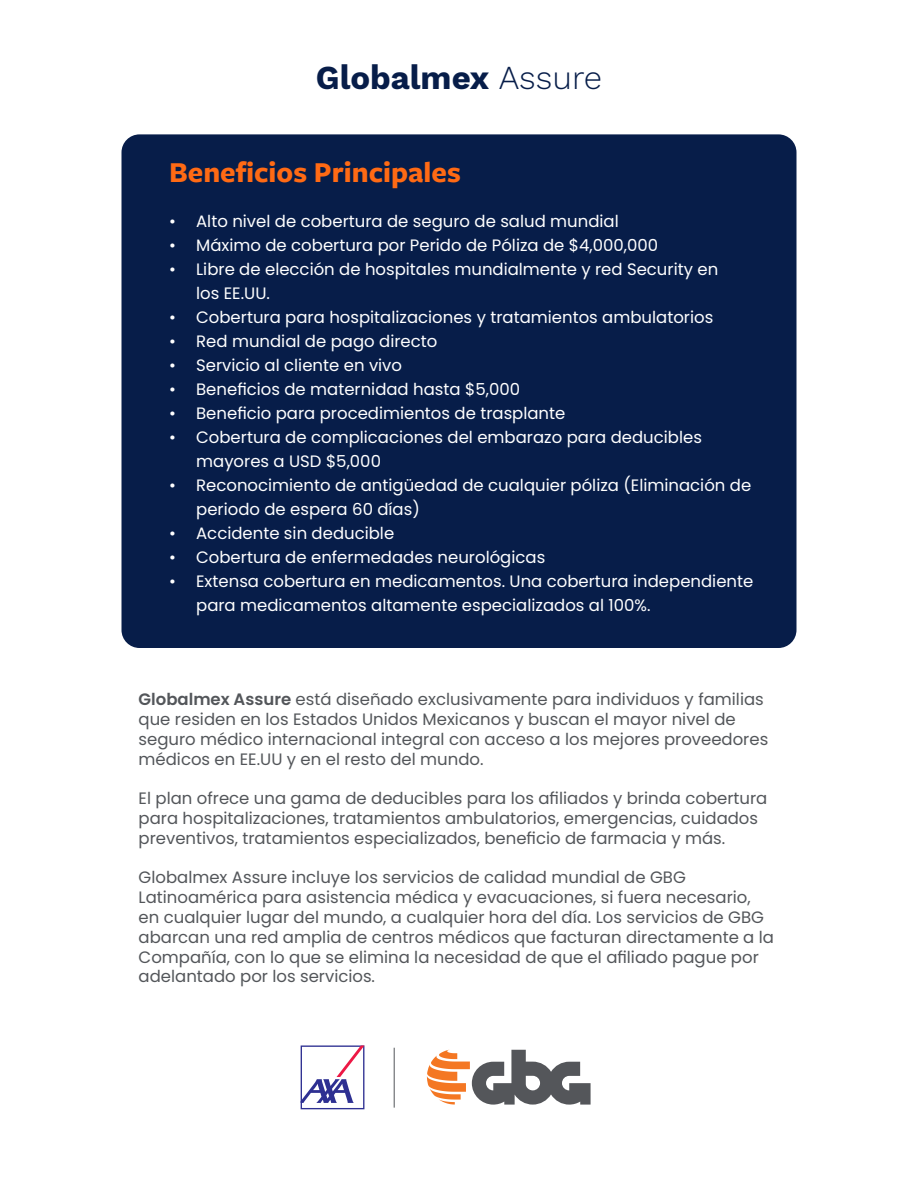
<style>
.page{position:relative;width:918px;height:1188px;background:#fff}
.page>*{position:absolute;margin:0;border:0;box-sizing:border-box;transform-origin:0 0}
.t1{font:700 33px "Work Sans";color:#071d49}
.t2{font:700 30px "Freight Sans Pro";color:#ff6a14}
.t3{font:16.5px/19.8px "Poppins";color:#53565a}
.t4{font:16.5px/24px "Poppins";color:#fff}
.s1{font-weight:300}
.s2{font-weight:600}
</style>
<div class="page">
<div style="left:122px;top:134px;width:674px;height:514px;background:#071d49;border-radius:18px"></div>
<svg style="left:301px;top:1045px;width:63px;height:64px"></svg>
<svg style="left:427px;top:1050px;width:164px;height:55px"></svg>
<hr style="left:394px;top:1048px;width:1px;height:60px;background:#53565a">
<p class="t1" style="left:316px;top:53px;width:288px">Globalmex <span class="s1">Assure</span></p>
<p class="t2" style="left:169px;top:152px;width:293px">Beneficios Principales</p>
<p class="t4" style="left:169px;top:210px;width:451px">• Alto nivel de cobertura de seguro de salud mundial</p>
<p class="t4" style="left:169px;top:234px;width:491px">• Máximo de cobertura por Perido de Póliza de $4,000,000</p>
<p class="t4" style="left:196px;top:258px;width:524px;text-indent:-27px">• Libre de elección de hospitales mundialmente y red Security en los EE.UU.</p>
<p class="t4" style="left:169px;top:306px;width:546px">• Cobertura para hospitalizaciones y tratamientos ambulatorios</p>
<p class="t4" style="left:169px;top:330px;width:270px">• Red mundial de pago directo</p>
<p class="t4" style="left:169px;top:354px;width:234px">• Servicio al cliente en vivo</p>
<p class="t4" style="left:169px;top:378px;width:352px">• Beneficios de maternidad hasta $5,000</p>
<p class="t4" style="left:169px;top:402px;width:398px">• Beneficio para procedimientos de trasplante</p>
<p class="t4" style="left:196px;top:426px;width:507px;text-indent:-27px">• Cobertura de complicaciones del embarazo para deducibles mayores a USD $5,000</p>
<p class="t4" style="left:196px;top:474px;width:557px;text-indent:-27px">• Reconocimiento de antigüedad de cualquier póliza (Eliminación de periodo de espera 60 días)</p>
<p class="t4" style="left:169px;top:522px;width:227px">• Accidente sin deducible</p>
<p class="t4" style="left:169px;top:546px;width:378px">• Cobertura de enfermedades neurológicas</p>
<p class="t4" style="left:196px;top:570px;width:559px;text-indent:-27px">• Extensa cobertura en medicamentos. Una cobertura independiente para medicamentos altamente especializados al 100%.</p>
<p class="t3" style="left:139px;top:690px;width:631px"><span class="s2">Globalmex Assure</span> está diseñado exclusivamente para individuos y familias que residen en los Estados Unidos Mexicanos y buscan el mayor nivel de seguro médico internacional integral con acceso a los mejores proveedores médicos en EE.UU y en el resto del mundo.</p>
<p class="t3" style="left:139px;top:789px;width:630px">El plan ofrece una gama de deducibles para los afiliados y brinda cobertura para hospitalizaciones, tratamientos ambulatorios, emergencias, cuidados preventivos, tratamientos especializados, beneficio de farmacia y más.</p>
<p class="t3" style="left:139px;top:868px;width:637px">Globalmex Assure incluye los servicios de calidad mundial de GBG Latinoamérica para asistencia médica y evacuaciones, si fuera necesario, en cualquier lugar del mundo, a cualquier hora del día. Los servicios de GBG abarcan una red amplia de centros médicos que facturan directamente a la Compañía, con lo que se elimina la necesidad de que el afiliado pague por adelantado por los servicios.</p>
</div>
